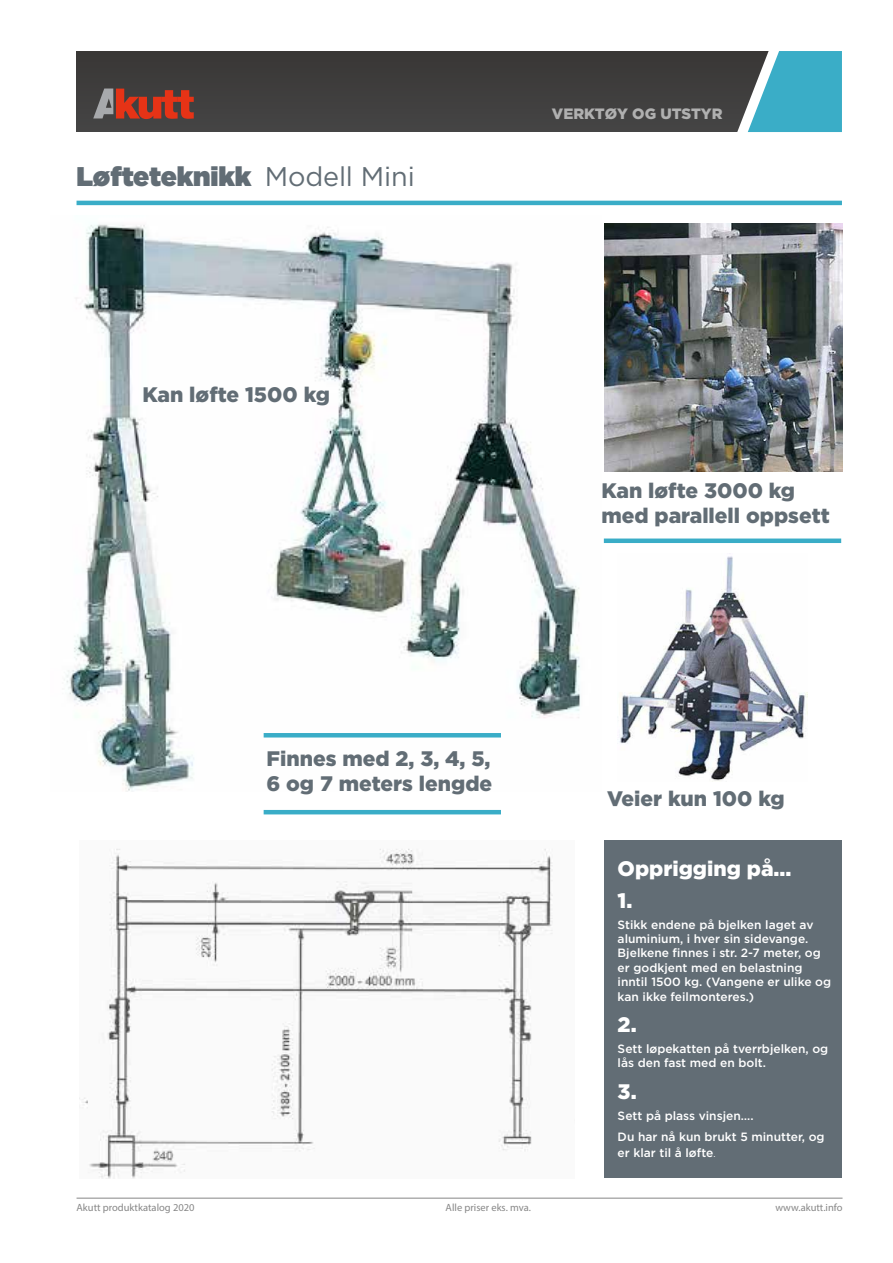
<style>
.page{position:relative;width:893px;height:1263px;background:#fff}
.page>*{position:absolute;margin:0;border:0;box-sizing:border-box;transform-origin:0 0}
.t1{font:900 27px "Gotham";letter-spacing:-.005em;color:#626d75}
.t2{font:900 21px/25.2px "Gotham";color:#626d75}
.t3{font:900 21px/31.7px "Gotham";color:#fff}
.t4{font:900 15px "Gotham";color:#b0b0b0}
.t5{font:500 12px/14.4px "Gotham";color:#fff}
.t6{font:10.5px "Myriad Pro";color:#878787}
.s1{font-weight:400}
.s2{font-weight:300}
</style>
<div class="page">
<hr style="left:77px;top:1198px;width:765px;height:1px;background:#878787">
<div style="left:77px;top:51px;width:692px;height:81px;background:#3f3d3d"></div>
<svg style="left:737px;top:51px;width:105px;height:81px"></svg>
<svg style="left:93px;top:89px;width:101px;height:30px"></svg>
<hr style="left:77px;top:201px;width:765px;height:4px;background:#3aadc7">
<div style="left:604px;top:841px;width:237px;height:337px;background:#626d75"></div>
<img style="left:64px;top:224px;width:516px;height:567px">
<img style="left:79px;top:848px;width:474px;height:330px">
<img style="left:619px;top:556px;width:189px;height:225px">
<hr style="left:264px;top:810px;width:237px;height:4px;background:#3aadc7">
<div style="left:604px;top:538px;width:237px;height:5px;background:#3aadc7"></div>
<hr style="left:264px;top:733px;width:237px;height:4px;background:#3aadc7">
<img style="left:604px;top:224px;width:238px;height:247px">
<h1 class="t1" style="left:77px;top:161px;width:340px">Løfteteknikk <span class="s1">Modell Mini</span></h1>
<h2 class="t2" style="left:142px;top:382px;width:189px">Kan løfte 1500 kg</h2>
<p class="t4" style="left:552px;top:105px;width:172px">VERKTØY OG UTSTYR</p>
<h2 class="t2" style="left:601px;top:477px;width:230px">Kan løfte 3000 kg med parallell oppsett</h2>
<h2 class="t2" style="left:266px;top:745px;width:227px">Finnes med 2, 3, 4, 5,<br>6 og 7 meters lengde</h2>
<h2 class="t2" style="left:607px;top:785px;width:179px">Veier kun 100 kg</h2>
<h2 class="t3" style="left:618px;top:852px;width:175px">Opprigging på...<br>1.</h2>
<p class="t5" style="left:618px;top:917px;width:215px">Stikk endene på bjelken laget av aluminium, i hver sin sidevange.<br>Bjelkene finnes i str. 2-7 meter, og er godkjent med en belastning inntil 1500 kg. (Vangene er ulike og kan ikke feilmonteres.)</p>
<h2 class="t3" style="left:618px;top:1008px;width:21px">2.</h2>
<p class="t5" style="left:618px;top:1041px;width:212px">Sett løpekatten på tverrbjelken, og lås den fast med en bolt.</p>
<h2 class="t3" style="left:618px;top:1075px;width:21px">3.</h2>
<p class="t5" style="left:618px;top:1105px;width:209px;line-height:20.7px">Sett på plass vinsjen….<br>Du har nå kun brukt 5 minutter, og</p>
<p class="t5" style="left:618px;top:1145px;width:100px">er klar til å løfte<span class="s2">.</span></p>
<p class="t6" style="left:77px;top:1201px;width:120px">Akutt produktkatalog 2020</p>
<p class="t6" style="left:446px;top:1201px;width:87px">Alle priser eks. mva.</p>
<p class="t6" style="left:775px;top:1201px;width:69px">www.akutt.info</p>
</div>
